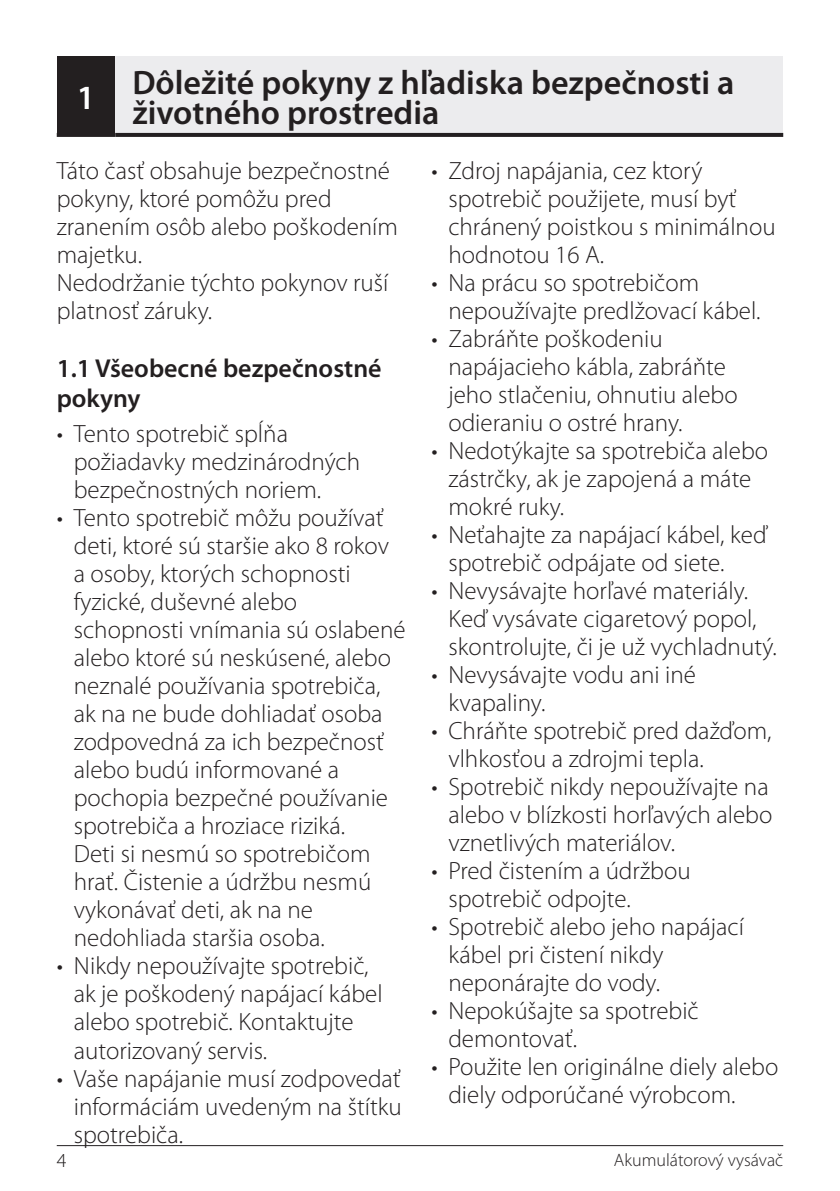
<style>
.page{position:relative;width:840px;height:1191px;background:#fff}
.page>*{position:absolute;margin:0;border:0;box-sizing:border-box;transform-origin:0 0}
.Nadpis_17{font:600 34px/30px "Myriad Pro";color:#231f20}
.Nadpis_17-2{font:600 34px "Myriad Pro";color:#fff}
.Podnadpis_13{font:600 26px/30px "Myriad Pro";color:#231f20}
.Odsadený_12_5{font:300 25px/28px "Myriad Pro";color:#231f20}
.Základný_12_5{font:300 25px/28px "Myriad Pro";color:#231f20}
.t1{font:300 20px "Myriad Pro";color:#231f20}
.t2{font:300 18px "Myriad Pro";color:#231f20}
</style>
<div class="page">
<hr style="left:57px;top:1145px;width:725px;height:1px;background:#231f20">
<div style="left:57px;top:57px;width:58px;height:78px;background:#231f20"></div>
<div style="left:115px;top:57px;width:667px;height:78px;background:#ececee"></div>
<svg style="left:57px;top:135px;width:58px;height:2px"></svg>
<svg style="left:115px;top:133px;width:667px;height:4px;background:#272324"></svg>
<p class="Nadpis_17" style="left:132px;top:66px;width:603px">Dôležité pokyny z hľadiska bezpečnosti a životného prostredia</p>
<p class="Základný_12_5" style="left:57px;top:157px;width:342px">Táto časť obsahuje bezpečnostné pokyny, ktoré pomôžu pred zranením osôb alebo poškodením majetku.</p>
<p class="Základný_12_5" style="left:57px;top:269px;width:333px">Nedodržanie týchto pokynov ruší platnosť záruky.</p>
<p class="Podnadpis_13" style="left:57px;top:353px;width:326px">1.1 Všeobecné bezpečnostné pokyny</p>
<p class="Odsadený_12_5" style="left:74px;top:420px;width:288px;text-indent:-17px">• Tento spotrebič spĺňa požiadavky medzinárodných bezpečnostných noriem.</p>
<p class="Odsadený_12_5" style="left:74px;top:504px;width:333px;text-indent:-17px">• Tento spotrebič môžu používať deti, ktoré sú staršie ako 8 rokov a osoby, ktorých schopnosti fyzické, duševné alebo schopnosti vnímania sú oslabené alebo ktoré sú neskúsené, alebo neznalé používania spotrebiča, ak na ne bude dohliadať osoba zodpovedná za ich bezpečnosť alebo budú informované a pochopia bezpečné používanie spotrebiča a hroziace riziká.</p>
<p class="Odsadený_12_5" style="left:74px;top:840px;width:299px">Deti si nesmú so spotrebičom hrať. Čistenie a údržbu nesmú vykonávať deti, ak na ne nedohliada staršia osoba.</p>
<p class="Odsadený_12_5" style="left:74px;top:952px;width:310px;text-indent:-17px">• Nikdy nepoužívajte spotrebič, ak je poškodený napájací kábel alebo spotrebič. Kontaktujte autorizovaný servis.</p>
<p class="Odsadený_12_5" style="left:74px;top:1064px;width:329px;text-align:justify;text-indent:-17px">• Vaše napájanie musí zodpovedať informáciám uvedeným na štítku spotrebiča.</p>
<p class="Nadpis_17-2" style="left:77px;top:75px;width:20px">1</p>
<p class="Odsadený_12_5" style="left:448px;top:157px;width:328px;text-indent:-17px">• Zdroj napájania, cez ktorý spotrebič použijete, musí byť chránený poistkou s minimálnou hodnotou 16 A.</p>
<p class="Odsadený_12_5" style="left:448px;top:269px;width:313px;text-indent:-17px">• Na prácu so spotrebičom nepoužívajte predlžovací kábel.</p>
<p class="Odsadený_12_5" style="left:448px;top:325px;width:291px;text-indent:-17px">• Zabráňte poškodeniu napájacieho kábla, zabráňte jeho stlačeniu, ohnutiu alebo odieraniu o ostré hrany.</p>
<p class="Odsadený_12_5" style="left:448px;top:437px;width:321px;text-indent:-17px">• Nedotýkajte sa spotrebiča alebo zástrčky, ak je zapojená a máte mokré ruky.</p>
<p class="Odsadený_12_5" style="left:448px;top:521px;width:320px;text-indent:-17px">• Neťahajte za napájací kábel, keď spotrebič odpájate od siete.</p>
<p class="Odsadený_12_5" style="left:448px;top:577px;width:330px;text-indent:-17px">• Nevysávajte horľavé materiály.<br>Keď vysávate cigaretový popol, skontrolujte, či je už vychladnutý.</p>
<p class="Odsadený_12_5" style="left:448px;top:661px;width:249px;text-indent:-17px">• Nevysávajte vodu ani iné kvapaliny.</p>
<p class="Odsadený_12_5" style="left:448px;top:717px;width:324px;text-indent:-17px">• Chráňte spotrebič pred dažďom, vlhkosťou a zdrojmi tepla.</p>
<p class="Odsadený_12_5" style="left:448px;top:773px;width:325px;text-indent:-17px">• Spotrebič nikdy nepoužívajte na alebo v blízkosti horľavých alebo vznetlivých materiálov.</p>
<p class="Odsadený_12_5" style="left:448px;top:857px;width:244px;text-indent:-17px">• Pred čistením a údržbou spotrebič odpojte.</p>
<p class="Odsadený_12_5" style="left:448px;top:913px;width:297px;text-indent:-17px">• Spotrebič alebo jeho napájací kábel pri čistení nikdy neponárajte do vody.</p>
<p class="Odsadený_12_5" style="left:448px;top:997px;width:252px;text-indent:-17px">• Nepokúšajte sa spotrebič demontovať.</p>
<p class="Odsadený_12_5" style="left:448px;top:1053px;width:331px;text-indent:-17px">• Použite len originálne diely alebo diely odporúčané výrobcom.</p>
<p class="t1" style="left:57px;top:1149px;width:11px">4</p>
<p class="t2" style="left:613px;top:1150px;width:171px">Akumulátorový vysávač</p>
</div>
